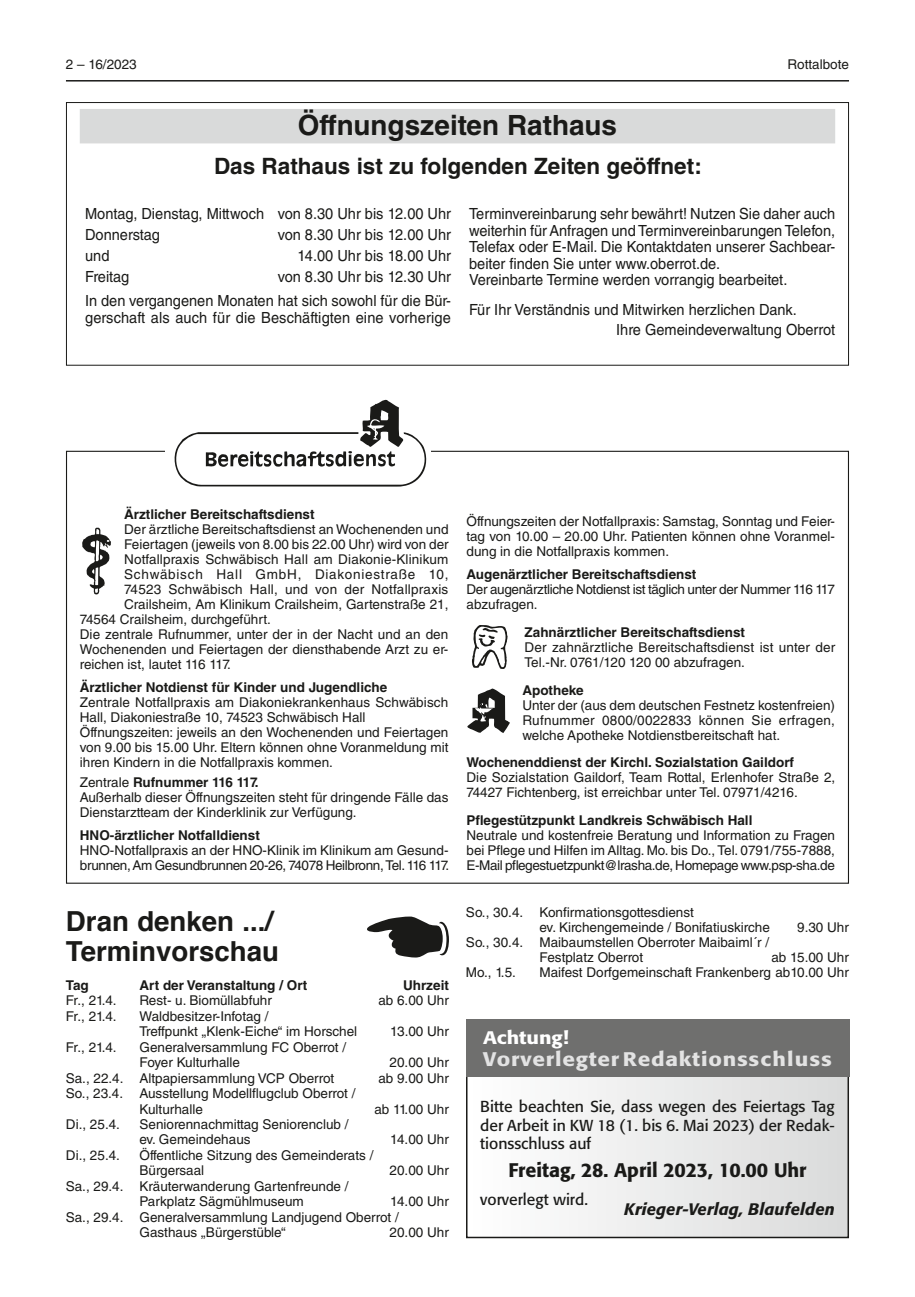
<style>
.page{position:relative;width:915px;height:1297px;background:#fff}
.page>*{position:absolute;margin:0;border:0;box-sizing:border-box;transform-origin:0 0}
.t1{font:700 27.9px "Helvetica LT Std";color:#1a1a18}
.t2{font:700 27.6px/30.3px "Helvetica";color:#1a1a18}
.t3{font:700 22.5px "Helvetica LT Std";color:#1a1a18}
.t4{font:500 19.5px "Formata";color:#1a1a18}
.t5{font:500 19.5px "Formata";letter-spacing:.035em;color:#e3e3e3;scale:1.15 1}
.t6{font:500 18px "Formata";color:#fff;scale:1.15 1}
.t7{font:italic 500 16.5px "Formata";letter-spacing:.01em;color:#1a1a18}
.t8{font:15.75px/18.9px "Formata";color:#1a1a18;text-align:justify}
.t9{font:15.3px/16.5px "Helvetica LT Std";color:#1a1a18;scale:.95 1}
.t10{font:13.5px/15px "Helvetica LT Std";color:#1a1a18}
.t11{font:700 13.5px "Helvetica LT Std";color:#1a1a18}
.t12{font:13.5px/15px "Helvetica LT Std";letter-spacing:-.025em;color:#1a1a18}
.t13{font:13.5px "Helvetica LT Std";letter-spacing:.02em;color:#1a1a18}
.t14{font:13.5px "Helvetica LT Std";letter-spacing:.055em;color:#1a1a18}
.s1{font-weight:700}
</style>
<div class="page">
<hr style="left:66px;top:80px;width:782px;height:2px;background:#1a1a18">
<svg style="left:367px;top:916px;width:82px;height:41px"></svg>
<div style="left:466px;top:1063px;width:382px;height:174px;background:linear-gradient(to right,#fff,#dadbdb)"></div>
<div style="left:466px;top:1062px;width:382px;height:176px;border:2px solid #1a1a18"></div>
<div style="left:466px;top:1019px;width:382px;height:58px;background:#6f6f6e"></div>
<svg style="left:82px;top:527px;width:29px;height:68px"></svg>
<svg style="left:472px;top:625px;width:35px;height:44px"></svg>
<svg style="left:467px;top:688px;width:42px;height:45px"></svg>
<svg style="left:174px;top:399px;width:253px;height:88px"></svg>
<div style="left:80px;top:109px;width:754px;height:34px;background:#d9dada"></div>
<div style="left:66px;top:102px;width:782px;height:264px;border:1px solid #1a1a18"></div>
<p class="t10" style="left:66px;top:57px;width:72px">2 – 16/2023</p>
<p class="t10" style="left:787px;top:57px;width:63px">Rottalbote</p>
<h1 class="t1" style="left:298px;top:108px;width:321px">Öffnungszeiten Rathaus</h1>
<h3 class="t3" style="left:214px;top:152px;width:489px">Das Rathaus ist zu folgenden Zeiten geöffnet:</h3>
<p class="t9" style="left:85px;top:204px;width:386px;line-height:20.7px">Montag, Dienstag, Mittwoch von 8.30 Uhr bis 12.00 Uhr<br>Donnerstag</p>
<p class="t9" style="left:469px;top:206px;width:386px">Terminvereinbarung sehr bewährt! Nutzen Sie daher auch weiterhin für Anfragen und Terminvereinbarungen Telefon, Telefax oder E-Mail. Die Kontaktdaten unserer Sachbear&shy;beiter finden Sie unter www.oberrot.de.<br>Vereinbarte Termine werden vorrangig bearbeitet.</p>
<p class="t9" style="left:616px;top:299px;width:232px;line-height:20.4px;text-indent:-147px">Für Ihr Verständnis und Mitwirken herzlichen Dank.<br>Ihre Gemeindeverwaltung Oberrot</p>
<p class="t9" style="left:277px;top:226px;width:184px">von 8.30 Uhr bis 12.00 Uhr</p>
<p class="t9" style="left:85px;top:247px;width:27px">und</p>
<p class="t9" style="left:297px;top:247px;width:163px">14.00 Uhr bis 18.00 Uhr</p>
<p class="t9" style="left:85px;top:268px;width:48px">Freitag</p>
<p class="t9" style="left:85px;top:264px;width:386px;line-height:24.8px;text-align:right">von 8.30 Uhr bis 12.30 Uhr<br>In den vergangenen Monaten hat sich sowohl für die Bür-</p>
<p class="t9" style="left:85px;top:309px;width:386px">gerschaft als auch für die Beschäftigten eine vorherige</p>
<p class="t11" style="left:124px;top:506px;width:192px">Ärztlicher Bereitschaftsdienst</p>
<p class="t10" style="left:124px;top:522px;width:326px">Der ärztliche Bereitschaftsdienst an Wochenenden und</p>
<p class="t10" style="left:124px;top:537px;width:326px">Feiertagen (jeweils von 8.00 bis 22.00 Uhr) wird von der</p>
<p class="t10" style="left:124px;top:552px;width:326px">Notfallpraxis Schwäbisch Hall am Diakonie-Klinikum</p>
<p class="t14" style="left:124px;top:566px;width:326px">Schwäbisch Hall GmbH, Diakoniestraße 10,</p>
<p class="t13" style="left:124px;top:581px;width:325px">74523 Schwäbisch Hall, und von der Notfallpraxis</p>
<p class="t10" style="left:124px;top:597px;width:326px">Crailsheim, Am Klinikum Crailsheim, Gartenstraße 21,</p>
<p class="t10" style="left:80px;top:612px;width:192px">74564 Crailsheim, durchgeführt.</p>
<p class="t10" style="left:80px;top:627px;width:370px">Die zentrale Rufnummer, unter der in der Nacht und an den</p>
<p class="t10" style="left:80px;top:642px;width:370px">Wochenenden und Feiertagen der diensthabende Arzt zu er-</p>
<p class="t10" style="left:80px;top:657px;width:153px">reichen ist, lautet 116 117.</p>
<p class="t11" style="left:80px;top:679px;width:309px">Ärztlicher Notdienst für Kinder und Jugendliche</p>
<p class="t10" style="left:80px;top:695px;width:370px">Zentrale Notfallpraxis am Diakoniekrankenhaus Schwäbisch Hall, Diakoniestraße 10, 74523 Schwäbisch Hall Öffnungszeiten: jeweils an den Wochenenden und Feiertagen von 9.00 bis 15.00 Uhr. Eltern können ohne Voranmeldung mit ihren Kindern in die Notfallpraxis kommen.</p>
<p class="t10" style="left:80px;top:774px;width:370px">Zentrale <span class="s1">Rufnummer 116 117.<br></span>Außerhalb dieser Öffnungszeiten steht für dringende Fälle das<br>Dienstarztteam der Kinderklinik zur Verfügung.</p>
<p class="t11" style="left:80px;top:827px;width:181px">HNO-ärztlicher Notfalldienst</p>
<p class="t10" style="left:80px;top:843px;width:371px">HNO-Notfallpraxis an der HNO-Klinik im Klinikum am Gesund&shy;brunnen, Am Gesundbrunnen 20-26, 74078 Heilbronn, Tel. 116 117.</p>
<h2 class="t2" style="left:66px;top:906px;width:214px">Dran denken .../<br>Terminvorschau</h2>
<p class="t11" style="left:66px;top:977px;width:24px">Tag</p>
<p class="t11" style="left:139px;top:977px;width:169px">Art der Veranstaltung / Ort</p>
<p class="t11" style="left:403px;top:977px;width:47px">Uhrzeit</p>
<p class="t10" style="left:66px;top:993px;width:52px">Fr., 21.4.</p>
<p class="t10" style="left:139px;top:993px;width:134px">Rest- u. Biomüllabfuhr</p>
<p class="t10" style="left:378px;top:993px;width:72px">ab 6.00 Uhr</p>
<p class="t10" style="left:66px;top:1008px;width:52px">Fr., 21.4.</p>
<p class="t10" style="left:139px;top:1008px;width:219px;line-height:15.5px">Waldbesitzer-Infotag /<br>Treffpunkt „Klenk-Eiche“ im Horschel</p>
<p class="t10" style="left:390px;top:1024px;width:60px">13.00 Uhr</p>
<p class="t10" style="left:66px;top:1039px;width:52px">Fr., 21.4.</p>
<p class="t10" style="left:139px;top:1039px;width:208px;line-height:15.5px">Generalversammlung FC Oberrot /<br>Foyer Kulturhalle</p>
<p class="t10" style="left:389px;top:1055px;width:61px">20.00 Uhr</p>
<p class="t10" style="left:66px;top:1070px;width:270px">Sa., 22.4. Altpapiersammlung VCP Oberrot</p>
<p class="t10" style="left:378px;top:1070px;width:72px">ab 9.00 Uhr</p>
<p class="t10" style="left:139px;top:1085px;width:217px;line-height:15.5px;text-indent:-73px">So., 23.4. Ausstellung Modellflugclub Oberrot /<br>Kulturhalle</p>
<p class="t10" style="left:374px;top:1101px;width:76px">ab 11.00 Uhr</p>
<p class="t10" style="left:66px;top:1117px;width:56px">Di., 25.4.</p>
<p class="t10" style="left:139px;top:1116px;width:210px;line-height:15.5px">Seniorennachmittag Seniorenclub / ev. Gemeindehaus</p>
<p class="t10" style="left:66px;top:1148px;width:56px">Di., 25.4.</p>
<p class="t10" style="left:139px;top:1147px;width:235px;line-height:15.5px">Öffentliche Sitzung des Gemeinderats /<br>Bürgersaal</p>
<p class="t10" style="left:390px;top:1132px;width:60px">14.00 Uhr</p>
<p class="t10" style="left:389px;top:1163px;width:61px">20.00 Uhr</p>
<p class="t10" style="left:139px;top:1178px;width:210px;line-height:15.5px;text-indent:-73px">Sa., 29.4. Kräuterwanderung Gartenfreunde /<br>Parkplatz Sägmühlmuseum</p>
<p class="t10" style="left:390px;top:1194px;width:60px">14.00 Uhr</p>
<p class="t10" style="left:66px;top:1209px;width:334px">Sa., 29.4. Generalversammlung Landjugend Oberrot /</p>
<p class="t10" style="left:139px;top:1225px;width:147px">Gasthaus „Bürgerstüble“</p>
<p class="t10" style="left:389px;top:1225px;width:61px">20.00 Uhr</p>
<p class="t10" style="left:466px;top:513px;width:370px;text-align:justify">Öffnungszeiten der Notfallpraxis: Samstag, Sonntag und Feier&shy;tag von 10.00 – 20.00 Uhr. Patienten können ohne Voranmel&shy;dung in die Notfallpraxis kommen.</p>
<p class="t11" style="left:466px;top:566px;width:231px">Augenärztlicher Bereitschaftsdienst</p>
<p class="t12" style="left:466px;top:582px;width:370px">Der augenärztliche Notdienst ist täglich unter der Nummer 116 117 abzufragen.</p>
<p class="t11" style="left:524px;top:624px;width:222px">Zahnärztlicher Bereitschaftsdienst</p>
<p class="t10" style="left:524px;top:640px;width:312px">Der zahnärztliche Bereitschaftsdienst ist unter der<br>Tel.-Nr. 0761/120 120 00 abzufragen.</p>
<p class="t11" style="left:522px;top:682px;width:63px">Apotheke</p>
<p class="t10" style="left:522px;top:697px;width:314px;text-align:justify">Unter der (aus dem deutschen Festnetz kostenfreien)<br>Rufnummer 0800/0022833 können Sie erfragen, welche Apotheke Notdienstbereitschaft hat.</p>
<p class="t11" style="left:466px;top:754px;width:329px">Wochenenddienst der Kirchl. Sozialstation Gaildorf</p>
<p class="t10" style="left:466px;top:770px;width:370px">Die Sozialstation Gaildorf, Team Rottal, Erlenhofer Straße 2,<br>74427 Fichtenberg, ist erreichbar unter Tel. 07971/4216.</p>
<p class="t11" style="left:466px;top:812px;width:287px">Pflegestützpunkt Landkreis Schwäbisch Hall</p>
<p class="t10" style="left:466px;top:828px;width:370px;text-align:justify">Neutrale und kostenfreie Beratung und Information zu Fragen bei Pflege und Hilfen im Alltag. Mo. bis Do., Tel. 0791/755-7888, E-Mail pflegestuetzpunkt@lrasha.de, Homepage www.psp-sha.de</p>
<p class="t10" style="left:539px;top:905px;width:232px;text-indent:-73px">So., 30.4. Konfirmationsgottesdienst<br>ev. Kirchengemeinde / Bonifatiuskirche</p>
<p class="t10" style="left:796px;top:920px;width:53px">9.30 Uhr</p>
<p class="t10" style="left:539px;top:935px;width:231px;text-indent:-73px">So., 30.4. Maibaumstellen Oberroter Maibaiml´r /<br>Festplatz Oberrot</p>
<p class="t10" style="left:771px;top:950px;width:79px">ab 15.00 Uhr</p>
<p class="t10" style="left:466px;top:965px;width:51px">Mo., 1.5.</p>
<p class="t10" style="left:539px;top:965px;width:311px">Maifest Dorfgemeinschaft Frankenberg ab10.00 Uhr</p>
<h3 class="t6" style="left:483px;top:1026px;width:76px">Achtung!</h3>
<h3 class="t5" style="left:483px;top:1047px;width:305px">Vorverlegter Redaktionsschluss</h3>
<p class="t8" style="left:480px;top:1096px;width:356px">Bitte beachten Sie, dass wegen des Feiertags Tag der Arbeit in KW 18 (1. bis 6. Mai 2023) der Redak&shy;tionsschluss auf</p>
<h3 class="t4" style="left:508px;top:1158px;width:299px">Freitag, 28. April 2023, 10.00 Uhr</h3>
<p class="t8" style="left:480px;top:1190px;width:109px">vorverlegt wird.</p>
<p class="t7" style="left:624px;top:1199px;width:212px">Krieger-Verlag, Blaufelden</p>
</div>
